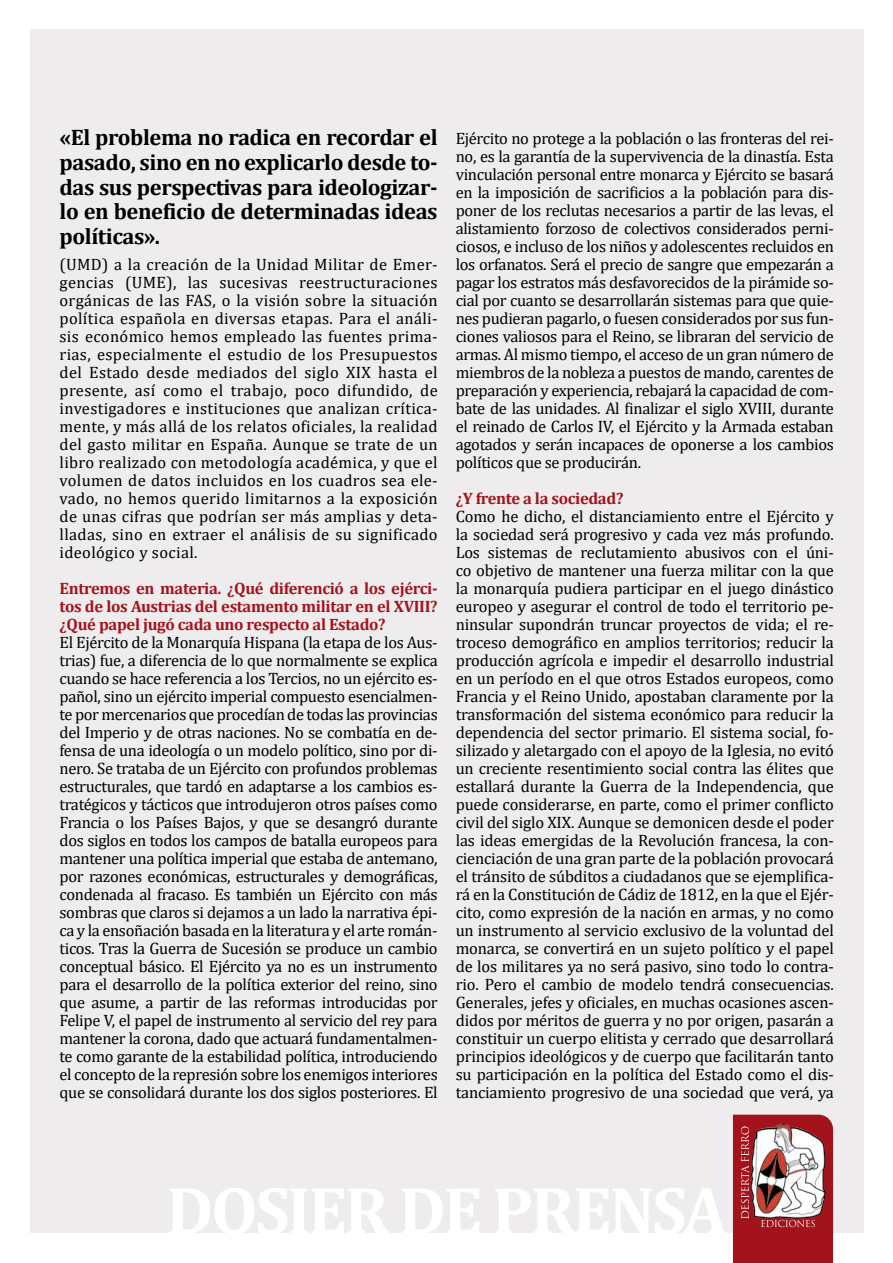
<style>
.page{position:relative;width:893px;height:1263px;background:#fff}
.page>*{position:absolute;margin:0;border:0;box-sizing:border-box;transform-origin:0 0}
.t1{font:700 22.5px/24.8px "Cambria";letter-spacing:-.02em;color:#000;text-align:justify}
.t2{font:16.5px/18px "Cambria";letter-spacing:-.02em;color:#000;text-align:justify}
.t3{font:700 16.5px/18px "Cambria";letter-spacing:-.02em;color:#a3131c;text-align:justify}
</style>
<div class="page">
<div style="left:30px;top:30px;width:833px;height:1203px;background:#eeecec"></div>
<svg style="left:733px;top:1115px;width:100px;height:148px;background:#b25c60"></svg>
<h1 class="t1" style="left:60px;top:125px;width:380px">«El problema no radica en recordar el pasado, sino en no explicarlo desde to&shy;das sus perspectivas para ideologizar&shy;lo en beneficio de determinadas ideas políticas».</h1>
<p class="t2" style="left:60px;top:255px;width:380px">(UMD) a la creación de la Unidad Militar de Emer&shy;gencias (UME), las sucesivas reestructuraciones orgánicas de las FAS, o la visión sobre la situación política española en diversas etapas. Para el análi&shy;sis económico hemos empleado las fuentes prima&shy;rias, especialmente el estudio de los Presupuestos del Estado desde mediados del siglo XIX hasta el presente, así como el trabajo, poco difundido, de investigadores e instituciones que analizan crítica&shy;mente, y más allá de los relatos oficiales, la realidad del gasto militar en España. Aunque se trate de un libro realizado con metodología académica, y que el volumen de datos incluidos en los cuadros sea ele&shy;vado, no hemos querido limitarnos a la exposición de unas cifras que podrían ser más amplias y deta&shy;lladas, sino en extraer el análisis de su significado ideológico y social.</p>
<p class="t3" style="left:60px;top:580px;width:380px">Entremos en materia. ¿Qué diferenció a los ejérci&shy;tos de los Austrias del estamento militar en el XVIII? ¿Qué papel jugó cada uno respecto al Estado?</p>
<p class="t2" style="left:60px;top:633px;width:380px">El Ejército de la Monarquía Hispana (la etapa de los Aus&shy;trias) fue, a diferencia de lo que normalmente se explica cuando se hace referencia a los Tercios, no un ejército es&shy;pañol, sino un ejército imperial compuesto esencialmen&shy;te por mercenarios que procedían de todas las provincias del Imperio y de otras naciones. No se combatía en de&shy;fensa de una ideología o un modelo político, sino por di&shy;nero. Se trataba de un Ejército con profundos problemas estructurales, que tardó en adaptarse a los cambios es&shy;tratégicos y tácticos que introdujeron otros países como Francia o los Países Bajos, y que se desangró durante dos siglos en todos los campos de batalla europeos para mantener una política imperial que estaba de antemano, por razones económicas, estructurales y demográficas, condenada al fracaso. Es también un Ejército con más sombras que claros si dejamos a un lado la narrativa épi&shy;ca y la ensoñación basada en la literatura y el arte román&shy;ticos. Tras la Guerra de Sucesión se produce un cambio conceptual básico. El Ejército ya no es un instrumento para el desarrollo de la política exterior del reino, sino que asume, a partir de las reformas introducidas por Felipe V, el papel de instrumento al servicio del rey para mantener la corona, dado que actuará fundamentalmen&shy;te como garante de la estabilidad política, introduciendo el concepto de la represión sobre los enemigos interiores que se consolidará durante los dos siglos posteriores. El</p>
<p class="t2" style="left:456px;top:129px;width:380px">Ejército no protege a la población o las fronteras del rei&shy;no, es la garantía de la supervivencia de la dinastía. Esta vinculación personal entre monarca y Ejército se basará en la imposición de sacrificios a la población para dis&shy;poner de los reclutas necesarios a partir de las levas, el alistamiento forzoso de colectivos considerados perni&shy;ciosos, e incluso de los niños y adolescentes recluidos en los orfanatos. Será el precio de sangre que empezarán a pagar los estratos más desfavorecidos de la pirámide so&shy;cial por cuanto se desarrollarán sistemas para que quie&shy;nes pudieran pagarlo, o fuesen considerados por sus fun&shy;ciones valiosos para el Reino, se libraran del servicio de armas. Al mismo tiempo, el acceso de un gran número de miembros de la nobleza a puestos de mando, carentes de preparación y experiencia, rebajará la capacidad de com&shy;bate de las unidades. Al finalizar el siglo XVIII, durante el reinado de Carlos IV, el Ejército y la Armada estaban agotados y serán incapaces de oponerse a los cambios políticos que se producirán.</p>
<p class="t3" style="left:456px;top:490px;width:169px">¿Y frente a la sociedad?</p>
<p class="t2" style="left:456px;top:507px;width:380px">Como he dicho, el distanciamiento entre el Ejército y la sociedad será progresivo y cada vez más profundo.<br>Los sistemas de reclutamiento abusivos con el úni&shy;co objetivo de mantener una fuerza militar con la que la monarquía pudiera participar en el juego dinástico europeo y asegurar el control de todo el territorio pe&shy;ninsular supondrán truncar proyectos de vida; el re&shy;troceso demográfico en amplios territorios; reducir la producción agrícola e impedir el desarrollo industrial en un período en el que otros Estados europeos, como Francia y el Reino Unido, apostaban claramente por la transformación del sistema económico para reducir la dependencia del sector primario. El sistema social, fo&shy;silizado y aletargado con el apoyo de la Iglesia, no evitó un creciente resentimiento social contra las élites que estallará durante la Guerra de la Independencia, que puede considerarse, en parte, como el primer conflicto civil del siglo XIX. Aunque se demonicen desde el poder las ideas emergidas de la Revolución francesa, la con&shy;cienciación de una gran parte de la población provocará el tránsito de súbditos a ciudadanos que se ejemplifica&shy;rá en la Constitución de Cádiz de 1812, en la que el Ejér&shy;cito, como expresión de la nación en armas, y no como un instrumento al servicio exclusivo de la voluntad del monarca, se convertirá en un sujeto político y el papel de los militares ya no será pasivo, sino todo lo contra&shy;rio. Pero el cambio de modelo tendrá consecuencias.<br>Generales, jefes y oficiales, en muchas ocasiones ascen&shy;didos por méritos de guerra y no por origen, pasarán a constituir un cuerpo elitista y cerrado que desarrollará principios ideológicos y de cuerpo que facilitarán tanto su participación en la política del Estado como el dis&shy;tanciamiento progresivo de una sociedad que verá, ya</p>
</div>
